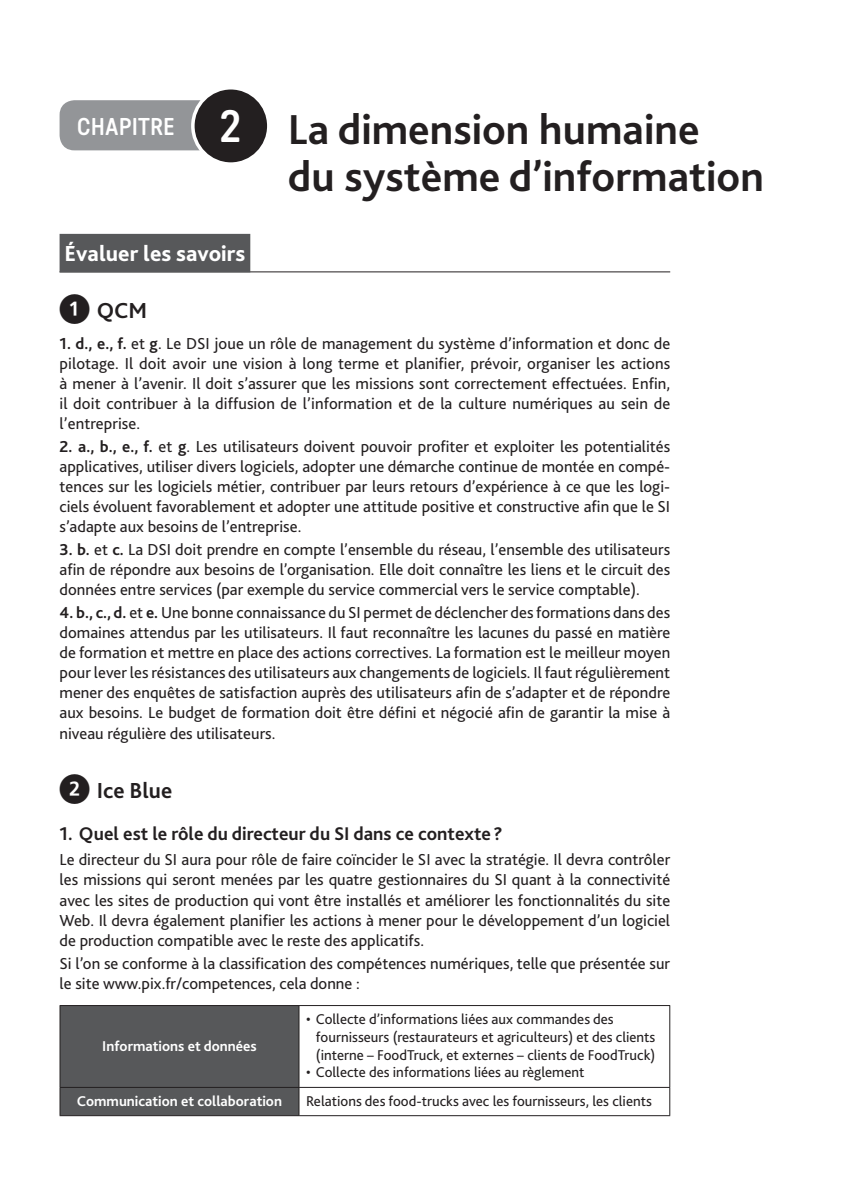
<style>
.page{position:relative;width:844px;height:1191px;background:#fff}
.page>*{position:absolute;margin:0;border:0;box-sizing:border-box;transform-origin:0 0}
.t1{font:700 43.75px/47.2px "Bliss 2";color:#231f20}
.t2{font:800 22.75px "Bliss 2";color:#fff}
.t3{font:700 22.75px "Bliss 2";color:#231f20}
.t4{font:500 22.75px "Predige Rounded";letter-spacing:.02em;color:#fff}
.t5{font:700 19.25px "Bliss 2";color:#231f20}
.t6{font:16.62px/20.1px "Bliss 2";color:#231f20;text-align:justify}
.t7{font:14.88px/17.8px "Bliss 2";color:#231f20}
.t8{font:700 14.88px "Bliss 2";color:#fff}
.s1{font-size:42.35px}
.s2{font-family:"TP Pchiffres";font-weight:400;font-size:29.75px}
.s3{font-weight:700}
</style>
<div class="page">
<div style="left:60px;top:100px;width:191px;height:50px;background:#939598;border-radius:15px"></div>
<div style="left:193px;top:88px;width:76px;height:76px;background:#231f20;border-radius:50%"></div>
<div style="left:191px;top:86px;width:79px;height:80px;border:4px solid #fff;border-radius:50%"></div>
<hr style="left:60px;top:271px;width:610px;height:1px;background:#231f20">
<div style="left:60px;top:234px;width:190px;height:38px;background:#57585a"></div>
<hr style="left:299px;top:1087px;width:371px;height:1px;background:#231f20">
<hr style="left:60px;top:1115px;width:239px;height:1px;background:#231f20">
<hr style="left:299px;top:1115px;width:371px;height:1px;background:#231f20">
<hr style="left:299px;top:1005px;width:371px;height:1px;background:#231f20">
<hr style="left:669px;top:1006px;width:1px;height:81px;background:#231f20">
<div style="left:60px;top:1005px;width:239px;height:110px;background:#57585a"></div>
<svg style="left:669px;top:1087px;width:1px;height:28px"></svg>
<h2 class="t4" style="left:77px;top:111px;width:165px">CHAPITRE <span class="s1">2</span></h2>
<h1 class="t1" style="left:288px;top:104px;width:477px">La dimension humaine<br>du système d’information</h1>
<h2 class="t2" style="left:64px;top:239px;width:182px">Évaluer les savoirs</h2>
<h2 class="t3" style="left:60px;top:296px;width:89px"><span class="s2">1</span> QCM</h2>
<p class="t6" style="left:60px;top:332px;width:612px"><span class="s3">1. d., e., f.</span> et <span class="s3">g</span>. Le DSI joue un rôle de management du système d’information et donc de pilotage. Il doit avoir une vision à long terme et planifier, prévoir, organiser les actions à mener à l’avenir. Il doit s’assurer que les missions sont correctement effectuées. Enfin, il doit contribuer à la diffusion de l’information et de la culture numériques au sein de l’entreprise.</p>
<p class="t6" style="left:60px;top:436px;width:612px"><span class="s3">2. a., b., e., f.</span> et <span class="s3">g</span>. Les utilisateurs doivent pouvoir profiter et exploiter les potentialités applicatives, utiliser divers logiciels, adopter une démarche continue de montée en compé&shy;tences sur les logiciels métier, contribuer par leurs retours d’expérience à ce que les logi&shy;ciels évoluent favorablement et adopter une attitude positive et constructive afin que le SI s’adapte aux besoins de l’entreprise.</p>
<p class="t6" style="left:60px;top:539px;width:612px"><span class="s3">3. b.</span> et <span class="s3">c.</span> La DSI doit prendre en compte l’ensemble du réseau, l’ensemble des utilisateurs afin de répondre aux besoins de l’organisation. Elle doit connaître les liens et le circuit des données entre services (par exemple du service commercial vers le service comptable).</p>
<p class="t6" style="left:60px;top:602px;width:612px"><span class="s3">4. b., c., d.</span> et <span class="s3">e.</span> Une bonne connaissance du SI permet de déclencher des formations dans des domaines attendus par les utilisateurs. Il faut reconnaître les lacunes du passé en matière de formation et mettre en place des actions correctives. La formation est le meilleur moyen pour lever les résistances des utilisateurs aux changements de logiciels. Il faut régulièrement mener des enquêtes de satisfaction auprès des utilisateurs afin de s’adapter et de répondre aux besoins. Le budget de formation doit être défini et négocié afin de garantir la mise à niveau régulière des utilisateurs.</p>
<h2 class="t3" style="left:60px;top:776px;width:114px"><span class="s2">2</span> Ice Blue</h2>
<p class="t5" style="left:60px;top:822px;width:444px">1. Quel est le rôle du directeur du SI dans ce contexte ?</p>
<p class="t6" style="left:60px;top:849px;width:612px">Le directeur du SI aura pour rôle de faire coïncider le SI avec la stratégie. Il devra contrôler les missions qui seront menées par les quatre gestionnaires du SI quant à la connectivité avec les sites de production qui vont être installés et améliorer les fonctionnalités du site Web. Il devra également planifier les actions à mener pour le développement d’un logiciel de production compatible avec le reste des applicatifs.</p>
<p class="t6" style="left:60px;top:952px;width:612px">Si l’on se conforme à la classification des compétences numériques, telle que présentée sur le site www.pix.fr/competences, cela donne :</p>
<p class="t8" style="left:102px;top:1036px;width:156px">Informations et données</p>
<p class="t7" style="left:316px;top:1009px;width:341px;text-indent:-10px">• Collecte d’informations liées aux commandes des fournisseurs (restaurateurs et agriculteurs) et des clients (interne – FoodTruck, et externes – clients de FoodTruck)</p>
<p class="t7" style="left:306px;top:1063px;width:280px">• Collecte des informations liées au règlement</p>
<p class="t8" style="left:77px;top:1091px;width:206px">Communication et collaboration</p>
<p class="t7" style="left:306px;top:1091px;width:347px">Relations des food-trucks avec les fournisseurs, les clients</p>
</div>
